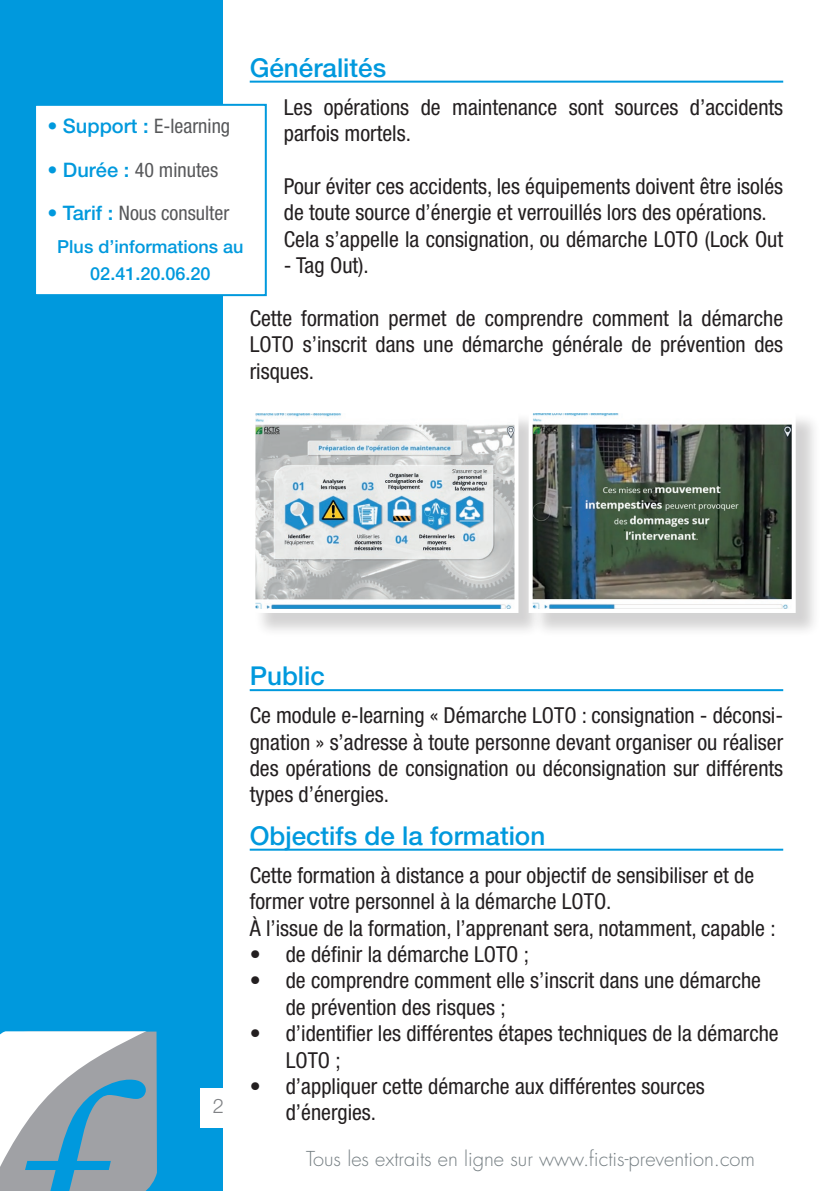
<style>
.page{position:relative;width:840px;height:1191px;background:#fff}
.page>*{position:absolute;margin:0;border:0;box-sizing:border-box;transform-origin:0 0}
.t1{font:500 26px "Helvetica Neue";color:#09d}
.t2{font:condensed 22px/26.4px "Helvetica Neue";color:#231f20}
.t3{font:condensed 20px "Helvetica Neue";color:#57585a}
.t4{font:300 20px "Futura";color:#767f83}
.t5{font:300 20px "Helvetica Neue LT Std";color:#808285}
.t6{font:500 18px/26.4px "Helvetica Neue";color:#09d;text-align:center}
.s1{font-weight:500;font-stretch:normal;color:#09d}
</style>
<div class="page">
<div style="left:0;top:0;width:222px;height:1191px;background:#09d"></div>
<div style="left:200px;top:1088px;width:37px;height:40px;background:#fff"></div>
<div style="left:35px;top:105px;width:231px;height:190px;background:#fff"></div>
<div style="left:34px;top:104px;width:233px;height:192px;border:2px solid #09d"></div>
<svg style="left:0;top:1031px;width:157px;height:160px;background:#a8bbc6"></svg>
<hr style="left:249px;top:81px;width:533px;height:2px;background:#09d">
<hr style="left:249px;top:689px;width:533px;height:2px;background:#09d">
<hr style="left:249px;top:848px;width:533px;height:2px;background:#09d">
<div style="left:254px;top:412px;width:289px;height:225px;background:#231f20;opacity:.2"></div>
<img style="left:256px;top:414px;width:257px;height:194px">
<div style="left:251px;top:409px;width:267px;height:204px;border:4px solid #fff"></div>
<div style="left:531px;top:412px;width:289px;height:225px;background:#231f20;opacity:.2"></div>
<img style="left:533px;top:414px;width:257px;height:194px">
<div style="left:528px;top:409px;width:267px;height:204px;border:4px solid #fff"></div>
<p class="t3" style="left:47px;top:114px;width:184px"><span class="s1">• Support :</span> E-learning</p>
<p class="t3" style="left:47px;top:158px;width:172px"><span class="s1">• Durée :</span> 40 minutes</p>
<p class="t3" style="left:47px;top:202px;width:183px"><span class="s1">• Tarif :</span> Nous consulter</p>
<p class="t6" style="left:57px;top:233px;width:188px">Plus d’informations au<br>02.41.20.06.20</p>
<p class="t1" style="left:249px;top:52px;width:138px">Généralités</p>
<p class="t2" style="left:284px;top:94px;width:500px">Les opérations de maintenance sont sources d’accidents parfois mortels.</p>
<p class="t2" style="left:284px;top:173px;width:500px">Pour éviter ces accidents, les équipements doivent être isolés de toute source d’énergie et verrouillés lors des opérations.<br>Cela s’appelle la consignation, ou démarche LOTO (Lock Out</p>
<p class="t2" style="left:284px;top:252px;width:86px">- Tag Out).</p>
<p class="t2" style="left:249px;top:305px;width:534px;text-align:justify">Cette formation permet de comprendre comment la démarche LOTO s’inscrit dans une démarche générale de prévention des risques.</p>
<p class="t5" style="left:213px;top:1093px;width:13px">2</p>
<p class="t1" style="left:249px;top:660px;width:77px">Public</p>
<p class="t2" style="left:249px;top:702px;width:534px;text-align:justify">Ce module e-learning « Démarche LOTO : consignation - déconsi&shy;gnation » s’adresse à toute personne devant organiser ou réaliser des opérations de consignation ou déconsignation sur différents types d’énergies.</p>
<p class="t1" style="left:249px;top:820px;width:297px">Objectifs de la formation</p>
<p class="t2" style="left:249px;top:861px;width:527px">Cette formation à distance a pour objectif de sensibiliser et de former votre personnel à la démarche LOTO.<br>À l’issue de la formation, l’apprenant sera, notamment, capable :</p>
<p class="t2" style="left:249px;top:941px;width:281px">• de définir la démarche LOTO ;</p>
<p class="t2" style="left:285px;top:967px;width:476px;text-indent:-36px">• de comprendre comment elle s’inscrit dans une démarche de prévention des risques ;</p>
<p class="t2" style="left:285px;top:1020px;width:494px;text-indent:-36px">• d’identifier les différentes étapes techniques de la démarche<br>LOTO ;</p>
<p class="t2" style="left:285px;top:1073px;width:420px;text-indent:-36px">• d’appliquer cette démarche aux différentes sources d’énergies.</p>
<p class="t4" style="left:306px;top:1145px;width:450px">Tous les extraits en ligne sur www.fictis-prevention.com</p>
</div>
